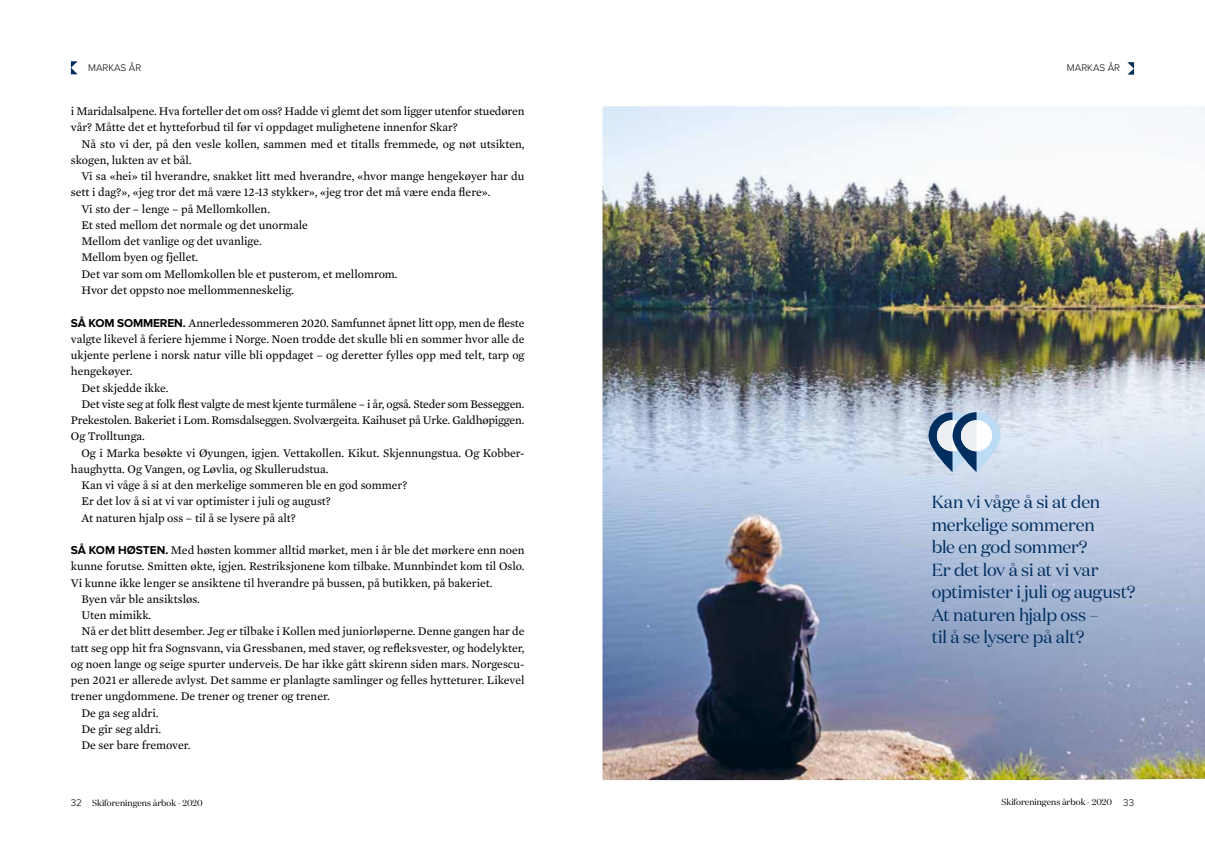
<style>
.page{position:relative;width:1205px;height:851px;background:#fff}
.page>*{position:absolute;margin:0;border:0;box-sizing:border-box;transform-origin:0 0}
.t1{font:17.5px/22.5px "Domaine Display";letter-spacing:-.01em;color:#002e5f}
.t2{font:11.88px/16.2px "Mercury Text G2";color:#000}
.t3{font:300 10px "Proxima Nova";color:#000}
.t4{font:8.75px "Domaine Display";color:#000}
.s1{font-family:"Proxima Nova";font-weight:700}
.s2{font-family:"Proxima Nova";font-weight:300;font-size:10px}
</style>
<div class="page">
<svg style="left:71px;top:61px;width:7px;height:13px"></svg>
<svg style="left:1127px;top:62px;width:7px;height:13px"></svg>
<img style="left:602px;top:106px;width:603px;height:674px">
<svg style="left:928px;top:412px;width:72px;height:60px;background:#9cb2c9"></svg>
<p class="t3" style="left:88px;top:60px;width:55px">MARKAS ÅR</p>
<p class="t2" style="left:71px;top:103px;width:455px">i Maridalsalpene. Hva forteller det om oss? Hadde vi glemt det som ligger utenfor stuedøren vår? Måtte det et hytteforbud til før vi oppdaget mulighetene innenfor Skar?</p>
<p class="t2" style="left:71px;top:136px;width:455px;text-indent:11px">Nå sto vi der, på den vesle kollen, sammen med et titalls fremmede, og nøt utsikten, skogen, lukten av et bål.</p>
<p class="t2" style="left:81px;top:168px;width:444px">Vi sa «hei» til hverandre, snakket litt med hverandre, «hvor mange hengekøyer har du</p>
<p class="t2" style="left:71px;top:184px;width:421px">sett i dag?», «jeg tror det må være 12-13 stykker», «jeg tror det må være enda flere».</p>
<p class="t2" style="left:81px;top:201px;width:190px">Vi sto der – lenge – på Mellomkollen.</p>
<p class="t2" style="left:81px;top:217px;width:228px">Et sted mellom det normale og det unormale</p>
<p class="t2" style="left:81px;top:233px;width:182px">Mellom det vanlige og det uvanlige.</p>
<p class="t2" style="left:81px;top:249px;width:118px">Mellom byen og fjellet.</p>
<p class="t2" style="left:81px;top:266px;width:318px">Det var som om Mellomkollen ble et pusterom, et mellomrom.</p>
<p class="t2" style="left:81px;top:282px;width:214px">Hvor det oppsto noe mellommenneskelig.</p>
<p class="t2" style="left:71px;top:314px;width:455px"><span class="s1">SÅ KOM SOMMEREN.</span> Annerledessommeren 2020. Samfunnet åpnet litt opp, men de fleste</p>
<p class="t2" style="left:71px;top:331px;width:455px">valgte likevel å feriere hjemme i Norge. Noen trodde det skulle bli en sommer hvor alle de</p>
<p class="t2" style="left:71px;top:347px;width:455px">ukjente perlene i norsk natur ville bli oppdaget – og deretter fylles opp med telt, tarp og</p>
<p class="t2" style="left:71px;top:363px;width:63px">hengekøyer.</p>
<p class="t2" style="left:81px;top:379px;width:89px">Det skjedde ikke.</p>
<p class="t2" style="left:81px;top:395px;width:444px">Det viste seg at folk flest valgte de mest kjente turmålene – i år, også. Steder som Besseggen.</p>
<p class="t2" style="left:71px;top:412px;width:455px">Prekestolen. Bakeriet i Lom. Romsdalseggen. Svolværgeita. Kaihuset på Urke. Galdhøpiggen.</p>
<p class="t2" style="left:71px;top:428px;width:76px">Og Trolltunga.</p>
<p class="t2" style="left:81px;top:444px;width:444px">Og i Marka besøkte vi Øyungen, igjen. Vettakollen. Kikut. Skjennungstua. Og Kobber-</p>
<p class="t2" style="left:71px;top:460px;width:259px">haughytta. Og Vangen, og Løvlia, og Skullerudstua.</p>
<p class="t2" style="left:81px;top:477px;width:327px">Kan vi våge å si at den merkelige sommeren ble en god sommer?</p>
<p class="t2" style="left:81px;top:493px;width:251px">Er det lov å si at vi var optimister i juli og august?</p>
<p class="t2" style="left:81px;top:509px;width:216px">At naturen hjalp oss – til å se lysere på alt?</p>
<p class="t2" style="left:71px;top:542px;width:455px"><span class="s1">SÅ KOM HØSTEN.</span> Med høsten kommer alltid mørket, men i år ble det mørkere enn noen</p>
<p class="t2" style="left:71px;top:558px;width:455px">kunne forutse. Smitten økte, igjen. Restriksjonene kom tilbake. Munnbindet kom til Oslo.</p>
<p class="t2" style="left:71px;top:574px;width:423px">Vi kunne ikke lenger se ansiktene til hverandre på bussen, på butikken, på bakeriet.</p>
<p class="t2" style="left:81px;top:590px;width:120px">Byen vår ble ansiktsløs.</p>
<p class="t2" style="left:81px;top:607px;width:71px">Uten mimikk.</p>
<p class="t2" style="left:81px;top:623px;width:444px">Nå er det blitt desember. Jeg er tilbake i Kollen med juniorløperne. Denne gangen har de</p>
<p class="t2" style="left:71px;top:639px;width:455px">tatt seg opp hit fra Sognsvann, via Gressbanen, med staver, og refleksvester, og hodelykter,</p>
<p class="t2" style="left:71px;top:655px;width:455px">og noen lange og seige spurter underveis. De har ikke gått skirenn siden mars. Norgescu-</p>
<p class="t2" style="left:71px;top:672px;width:455px">pen 2021 er allerede avlyst. Det samme er planlagte samlinger og felles hytteturer. Likevel</p>
<p class="t2" style="left:71px;top:688px;width:260px">trener ungdommene. De trener og trener og trener.</p>
<p class="t2" style="left:81px;top:704px;width:79px">De ga seg aldri.</p>
<p class="t2" style="left:81px;top:720px;width:81px">De gir seg aldri.</p>
<p class="t2" style="left:81px;top:737px;width:111px">De ser bare fremover.</p>
<p class="t3" style="left:1067px;top:60px;width:55px">MARKAS ÅR</p>
<h1 class="t1" style="left:932px;top:490px;width:205px">Kan vi våge å si at den merkelige sommeren<br>ble en god sommer?<br>Er det lov å si at vi var optimister i juli og august?<br>At naturen hjalp oss –<br>til å se lysere på alt?</h1>
<p class="t4" style="left:71px;top:797px;width:133px"><span class="s2">32</span> Skiforeningens årbok - 2020</p>
<p class="t4" style="left:1001px;top:796px;width:134px">Skiforeningens årbok - 2020 <span class="s2">33</span></p>
</div>
